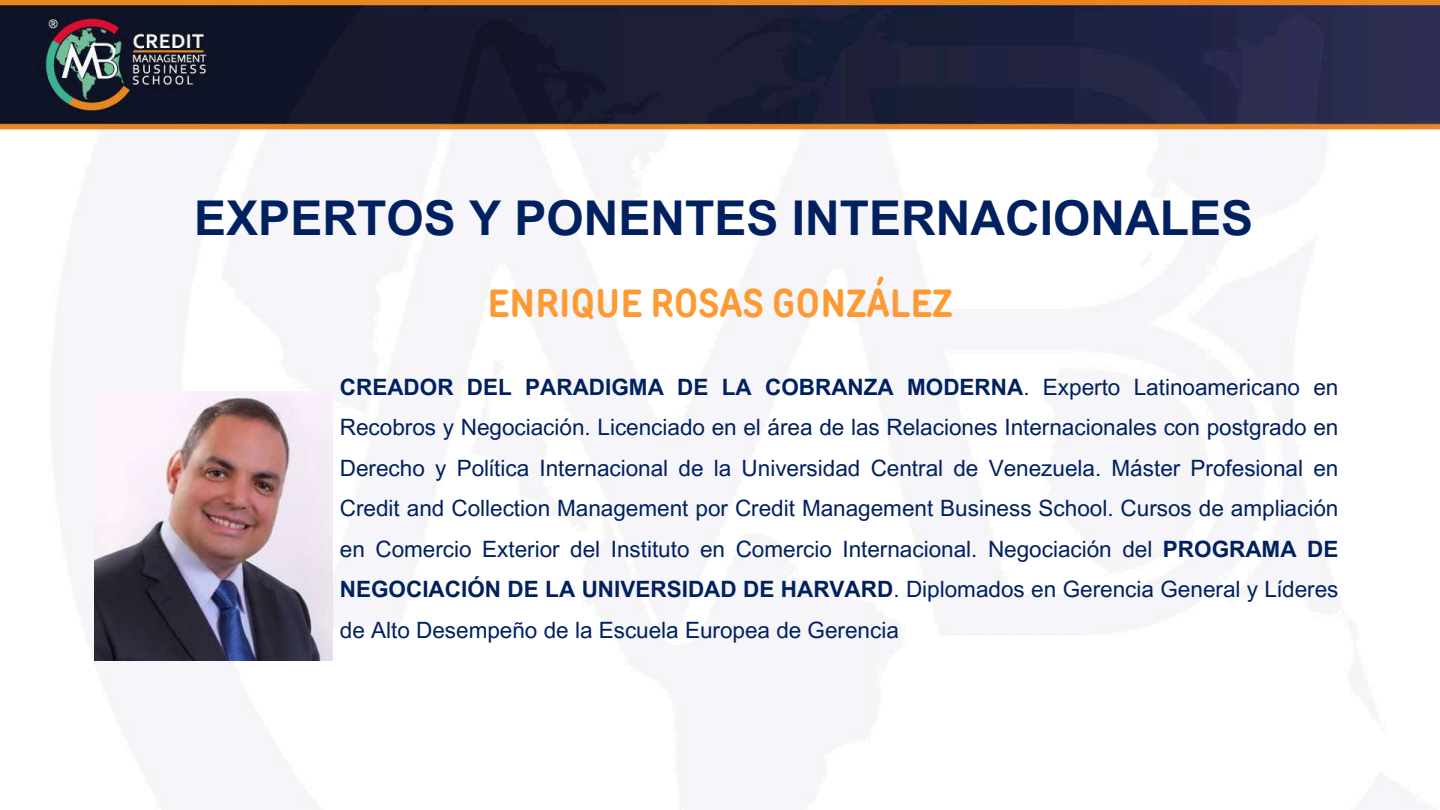
<style>
.page{position:relative;width:1440px;height:810px;background:#fff}
.page>*{position:absolute;margin:0;border:0;box-sizing:border-box;transform-origin:0 0}
.t1{font:700 48px "Arial MT Pro";color:#002060}
.t2{font:700 39px "TT Rounds Condensed";letter-spacing:.01em;color:#f93}
.t3{font:22.5px/40.5px "Arial MT Pro";color:#002060;text-align:justify}
.s1{font-weight:700}
</style>
<div class="page">
<img style="left:0;top:0;width:1440px;height:794px">
<img style="left:94px;top:392px;width:239px;height:269px">
<h1 class="t1" style="left:194px;top:200px;width:1060px">EXPERTOS Y PONENTES INTERNACIONALES</h1>
<h2 class="t2" style="left:488px;top:279px;width:466px">ENRIQUE ROSAS GONZÁLEZ</h2>
<p class="t3" style="left:340px;top:369px;width:1000px"><span class="s1">CREADOR DEL PARADIGMA DE LA COBRANZA MODERNA</span>. Experto Latinoamericano en Recobros y Negociación. Licenciado en el área de las Relaciones Internacionales con postgrado en Derecho y Política Internacional de la Universidad Central de Venezuela. Máster Profesional en Credit and Collection Management por Credit Management Business School. Cursos de ampliación en Comercio Exterior del Instituto en Comercio Internacional. Negociación del <span class="s1">PROGRAMA DE NEGOCIACIÓN DE LA UNIVERSIDAD DE HARVARD</span>. Diplomados en Gerencia General y Líderes de Alto Desempeño de la Escuela Europea de Gerencia</p>
</div>
